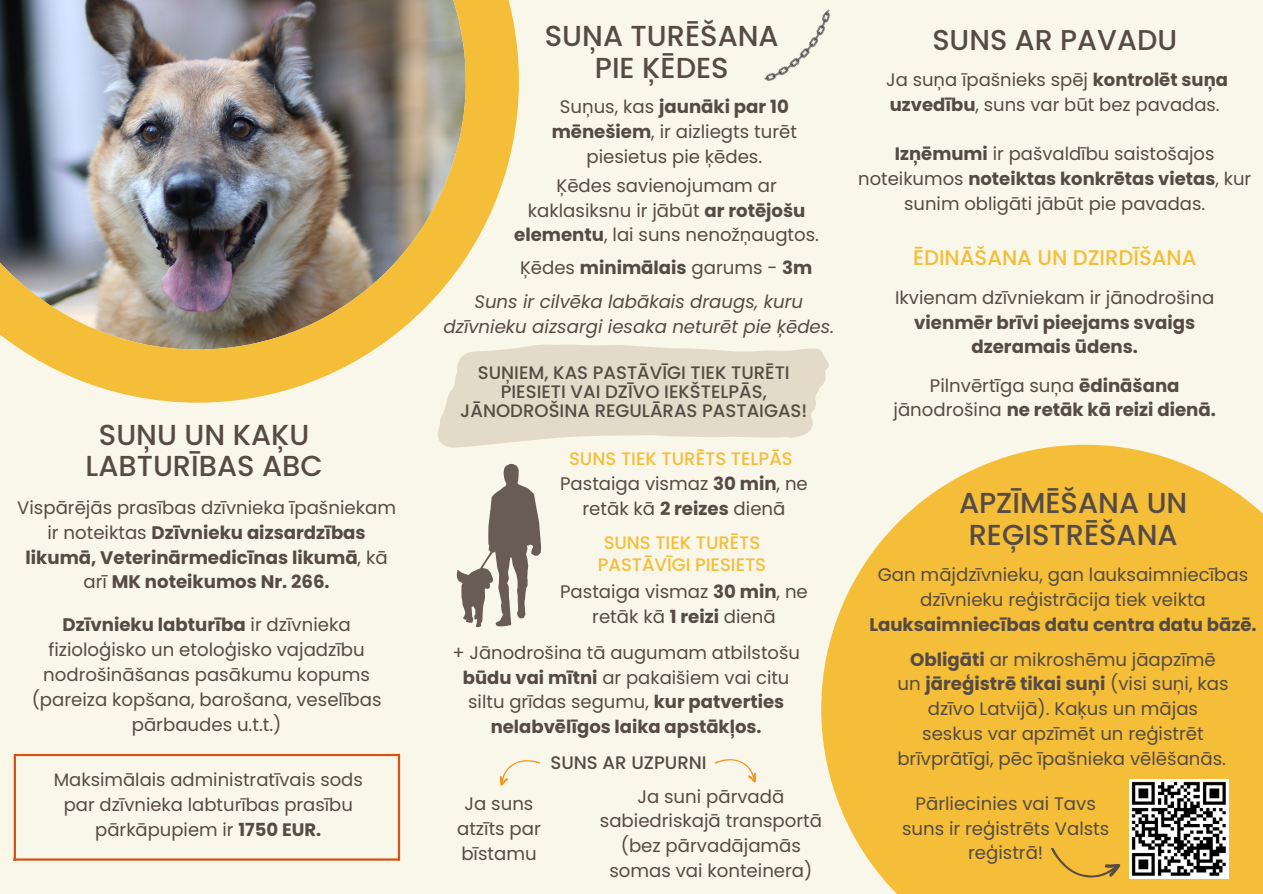
<style>
.page{position:relative;width:1263px;height:894px;background:#fff}
.page>*{position:absolute;margin:0;border:0;box-sizing:border-box;transform-origin:0 0}
.t1{font:500 28.95px/31.5px "Poppins";color:#564b44;text-align:center}
.t2{font:500 28.65px "Poppins";color:#564b44}
.t3{font:500 21.15px "Poppins";color:#f4be39}
.t4{font:18.15px/24.8px "Poppins";color:#564b44;text-align:center}
.t5{font:700 18.15px/24.8px "Poppins";color:#564b44;text-align:center}
.t6{font:italic 18.15px/24.8px "Poppins";color:#564b44;text-align:center}
.t7{font:500 18.15px "Poppins";color:#564b44}
.t8{font:18px/24.8px "Poppins";color:#564b44;text-align:center}
.t9{font:500 18px/19px "Poppins";color:#564b44;text-align:center}
.t10{font:500 18px/21.3px "Poppins";color:#f4be39;text-align:center}
.s1{font-weight:400}
.s2{font-weight:700}
</style>
<div class="page">
<div style="left:0;top:0;width:1263px;height:893px;background:#f8f7ea"></div>
<svg style="left:821px;top:444px;width:442px;height:449px;background:#f4c54f"></svg>
<img style="left:0;top:0;width:519px;height:402px">
<svg style="left:457px;top:474px;width:84px;height:153px"></svg>
<img style="left:764px;top:9px;width:66px;height:72px">
<svg style="left:434px;top:322px;width:397px;height:152px;fill:#e4daca"></svg>
<svg style="left:499px;top:760px;width:41px;height:26px"></svg>
<svg style="left:714px;top:759px;width:43px;height:23px"></svg>
<hr style="left:16px;top:753px;width:383px;height:3px;background:#d65313">
<hr style="left:13px;top:858px;width:386px;height:2px;background:#d65313">
<hr style="left:398px;top:753px;width:2px;height:107px;background:#d65313">
<hr style="left:14px;top:753px;width:2px;height:107px;background:#d65313">
<img style="left:1129px;top:778px;width:99px;height:99px">
<svg style="left:1045px;top:840px;width:76px;height:47px;background:#e9b639"></svg>
<h1 class="t1" style="left:86px;top:418px;width:239px">SUŅU UN KAĶU<br>LABTURĪBAS ABC</h1>
<p class="t5" style="left:17px;top:495px;width:380px"><span class="s1">Vispārējās prasības dzīvnieka īpašniekam ir noteiktas</span> Dzīvnieku aizsardzības likumā, Veterinārmedicīnas likumā<span class="s1">, kā arī</span> MK noteikumos Nr. 266.</p>
<p class="t4" style="left:32px;top:612px;width:351px"><span class="s2">Dzīvnieku labturība</span> ir dzīvnieka fizioloģisko un etoloģisko vajadzību nodrošināšanas pasākumu kopums (pareiza kopšana, barošana, veselības pārbaudes u.t.t.)</p>
<p class="t8" style="left:54px;top:767px;width:311px">Maksimālais administratīvais sods par dzīvnieka labturības prasību pārkāpupiem ir <span class="s2">1750 EUR.</span></p>
<h1 class="t1" style="left:545px;top:20px;width:235px">SUŅA TURĒŠANA<br>PIE ĶĒDES</h1>
<p class="t4" style="left:552px;top:94px;width:247px">Suņus, kas <span class="s2">jaunāki par 10 mēnešiem</span>, ir aizliegts turēt piesietus pie ķēdes.</p>
<p class="t4" style="left:514px;top:173px;width:306px">Ķēdes savienojumam ar kaklasiksnu ir jābūt <span class="s2">ar rotējošu elementu</span>, lai suns nenožņaugtos.</p>
<p class="t4" style="left:520px;top:255px;width:294px">Ķēdes <span class="s2">minimālais</span> garums - <span class="s2">3m</span></p>
<p class="t6" style="left:443px;top:289px;width:392px">Suns ir cilvēka labākais draugs, kuru dzīvnieku aizsargi iesaka neturēt pie ķēdes.</p>
<p class="t9" style="left:460px;top:363px;width:348px">SUŅIEM, KAS PASTĀVĪGI TIEK TURĒTI<br>PIESIETI VAI DZĪVO IEKŠTELPĀS,<br>JĀNODROŠINA REGULĀRAS PASTAIGAS!</p>
<p class="t10" style="left:569px;top:448px;width:225px">SUNS TIEK TURĒTS TELPĀS</p>
<p class="t4" style="left:560px;top:471px;width:249px">Pastaiga vismaz <span class="s2">30 min</span>, ne retāk kā <span class="s2">2 reizes</span> dienā</p>
<p class="t10" style="left:598px;top:532px;width:170px">SUNS TIEK TURĒTS<br>PASTĀVĪGI PIESIETS</p>
<p class="t4" style="left:560px;top:579px;width:249px">Pastaiga vismaz <span class="s2">30 min</span>, ne retāk kā <span class="s2">1 reizi</span> dienā</p>
<p class="t8" style="left:452px;top:640px;width:349px">+ Jānodrošina tā augumam atbilstošu <span class="s2">būdu vai mītni</span> ar pakaišiem vai citu siltu grīdas segumu, <span class="s2">kur patverties nelabvēlīgos laika apstākļos.</span></p>
<p class="t7" style="left:550px;top:750px;width:158px">SUNS AR UZPURNI</p>
<p class="t4" style="left:457px;top:791px;width:85px">Ja suns atzīts par bīstamu</p>
<p class="t4" style="left:600px;top:783px;width:224px">Ja suni pārvadā sabiedriskajā transportā (bez pārvadājamās somas vai konteinera)</p>
<h2 class="t2" style="left:932px;top:20px;width:246px">SUNS AR PAVADU</h2>
<p class="t8" style="left:886px;top:67px;width:343px;text-align:left">Ja suņa īpašnieks spēj <span class="s2">kontrolēt suņa uzvedību</span>, suns var būt bez pavadas.</p>
<p class="t8" style="left:858px;top:141px;width:395px"><span class="s2">Izņēmumi</span> ir pašvaldību saistošajos noteikumos <span class="s2">noteiktas konkrētas vietas</span>, kur sunim obligāti jābūt pie pavadas.</p>
<p class="t3" style="left:913px;top:243px;width:285px">ĒDINĀŠANA UN DZIRDĪŠANA</p>
<p class="t4" style="left:895px;top:285px;width:321px">Ikvienam dzīvniekam ir jānodrošina</p>
<p class="t5" style="left:914px;top:310px;width:282px">vienmēr brīvi pieejams svaigs dzeramais ūdens.</p>
<p class="t5" style="left:893px;top:373px;width:324px"><span class="s1">Pilnvērtīga suņa</span> ēdināšana <span class="s1">jānodrošina</span> ne retāk kā reizi dienā.</p>
<h1 class="t1" style="left:959px;top:487px;width:230px">APZĪMĒŠANA UN<br>REĢISTRĒŠANA</h1>
<p class="t4" style="left:878px;top:562px;width:372px">Gan mājdzīvnieku, gan lauksaimniecības dzīvnieku reģistrācija tiek veikta</p>
<p class="t5" style="left:869px;top:607px;width:389px;line-height:34.7px">Lauksaimniecības datu centra datu bāzē.<br>Obligāti <span class="s1">ar mikroshēmu jāapzīmē</span></p>
<p class="t4" style="left:897px;top:671px;width:333px">un <span class="s2">jāreģistrē tikai suņi</span> (visi suņi, kas dzīvo Latvijā). Kaķus un mājas seskus var apzīmēt un reģistrēt brīvprātīgi, pēc īpašnieka vēlēšanās.</p>
<p class="t4" style="left:902px;top:790px;width:209px">Pārliecinies vai Tavs suns ir reģistrēts Valsts reģistrā!</p>
</div>
